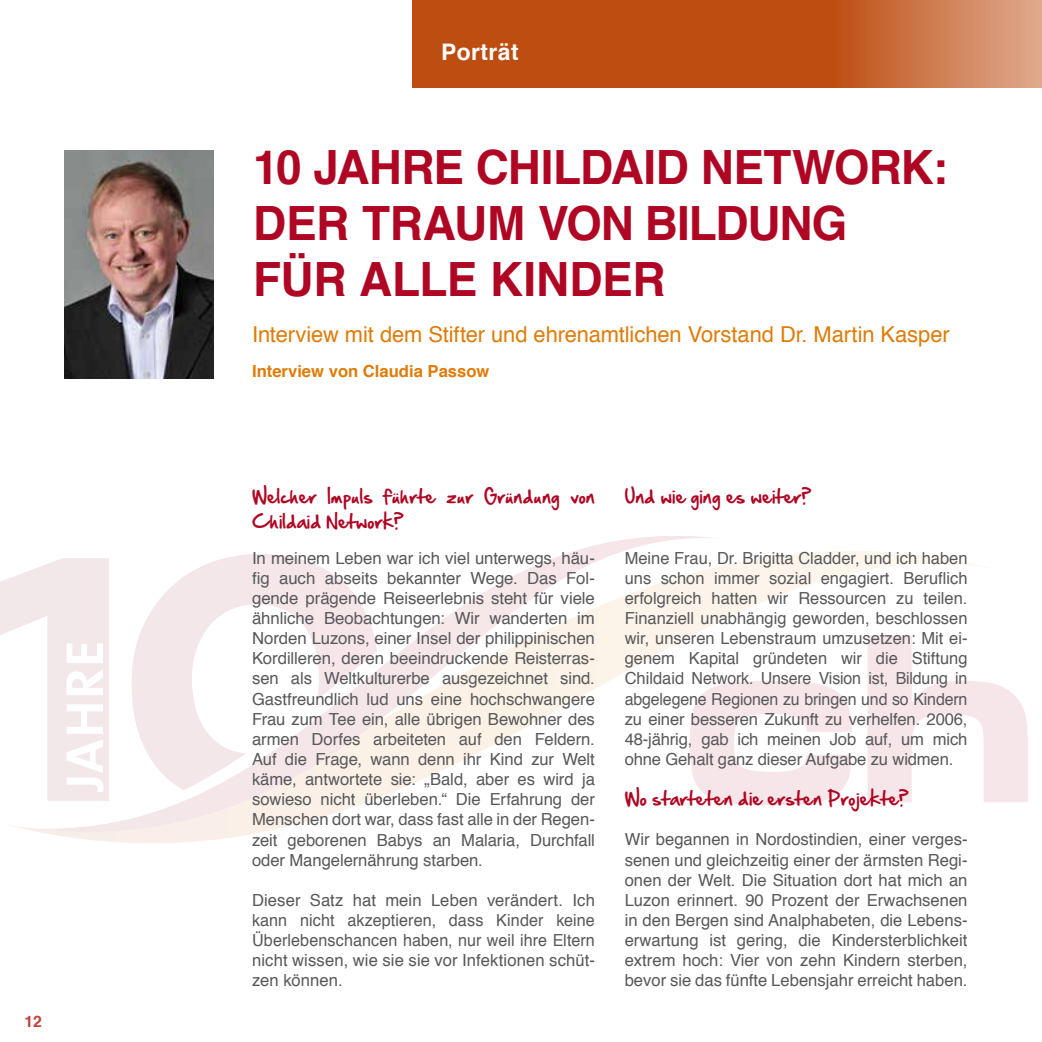
<style>
.page{position:relative;width:1042px;height:1042px;background:#fff}
.page>*{position:absolute;margin:0;border:0;box-sizing:border-box;transform-origin:0 0}
.t1{font:700 47.25px/56px "Helvetica";letter-spacing:-.015em;color:#af0623}
.t2{font:700 22.75px "Helvetica";letter-spacing:.02em;color:#fff}
.t3{font:21.88px "Helvetica";letter-spacing:-.005em;color:#df7c09}
.t4{font:16.62px/20.1px "Helvetica";color:#58585a;text-align:justify}
.t5{font:16.62px/24.5px "Hand Of Sean";letter-spacing:.01em;color:#af0623}
.t6{font:700 16.62px "Helvetica";color:#df7c09}
.t7{font:700 15.75px "Helvetica";color:#be443b}
</style>
<div class="page">
<svg style="left:1001px;top:686px;width:27px;height:116px;background:#f7e8eb"></svg>
<svg style="left:9px;top:551px;width:992px;height:276px"></svg>
<svg style="left:18px;top:536px;width:710px;height:307px"></svg>
<svg style="left:0;top:554px;width:377px;height:247px"></svg>
<svg style="left:66px;top:643px;width:37px;height:149px"></svg>
<svg style="left:644px;top:0;width:398px;height:88px;background:#c66633"></svg>
<div style="left:412px;top:0;width:232px;height:88px;background:#bd4d11"></div>
<img style="left:64px;top:150px;width:150px;height:228px">
<p class="t7" style="left:25px;top:1015px;width:19px">12</p>
<h2 class="t2" style="left:441px;top:44px;width:79px">Porträt</h2>
<h1 class="t1" style="left:253px;top:144px;width:696px">10 JAHRE CHILDAID NETWORK:<br>DER TRAUM VON BILDUNG<br>FÜR ALLE KINDER</h1>
<h3 class="t3" style="left:252px;top:326px;width:699px">Interview mit dem Stifter und ehrenamtlichen Vorstand Dr. Martin Kasper</h3>
<p class="t6" style="left:252px;top:365px;width:239px">Interview von Claudia Passow</p>
<p class="t5" style="left:252px;top:485px;width:344px">Welcher Impuls führte zur Gründung von<br>Childaid Network?</p>
<p class="t4" style="left:252px;top:549px;width:344px">In meinem Leben war ich viel unterwegs, häu&shy;fig auch abseits bekannter Wege. Das Fol&shy;gende prägende Reiseerlebnis steht für viele ähnliche Beobachtungen: Wir wanderten im Norden Luzons, einer Insel der philippi nischen Kordilleren, deren beeindruckende Reisterras&shy;sen als Weltkulturerbe ausge zeichnet sind.<br>Gastfreundlich lud uns eine hochschwangere Frau zum Tee ein, alle übrigen Bewohner des armen Dorfes arbeiteten auf den Feldern.<br>Auf die Frage, wann denn ihr Kind zur Welt käme, antwortete sie: „Bald, aber es wird ja sowieso nicht überleben.“ Die Erfahrung der Menschen dort war, dass fast alle in der Regen&shy;zeit geborenen Babys an Malaria, Durchfall oder Mangelernährung starben.</p>
<p class="t4" style="left:252px;top:891px;width:344px">Dieser Satz hat mein Leben verändert. Ich kann nicht akzeptieren, dass Kinder keine Überlebenschancen haben, nur weil ihre Eltern nicht wissen, wie sie sie vor Infektionen schüt&shy;zen können.</p>
<p class="t5" style="left:625px;top:485px;width:189px">Und wie ging es weiter?</p>
<p class="t4" style="left:625px;top:549px;width:344px">Meine Frau, Dr. Brigitta Cladder, und ich haben uns schon immer sozial engagiert. Beruflich erfolgreich hatten wir Ressourcen zu teilen.<br>Finanziell unabhängig geworden, beschlossen wir, unseren Lebenstraum umzusetzen: Mit ei - genem Kapital gründeten wir die Stiftung Childaid Network. Unsere Vision ist, Bildung in abgelegene Regionen zu bringen und so Kindern zu einer besseren Zukunft zu verhelfen. 2006, 48-jährig, gab ich meinen Job auf, um mich ohne Gehalt ganz dieser Aufgabe zu widmen.</p>
<p class="t5" style="left:625px;top:787px;width:286px">Wo starteten die ersten Projekte?</p>
<p class="t4" style="left:625px;top:831px;width:344px">Wir begannen in Nordostindien, einer verges&shy;senen und gleichzeitig einer der ärmsten Regi&shy;onen der Welt. Die Situation dort hat mich an Luzon erinnert. 90 Prozent der Erwachsenen in den Bergen sind Analphabeten, die Lebens&shy;erwartung ist gering, die Kindersterblichkeit extrem hoch: Vier von zehn Kindern sterben, bevor sie das fünfte Lebensjahr erreicht haben.</p>
</div>
